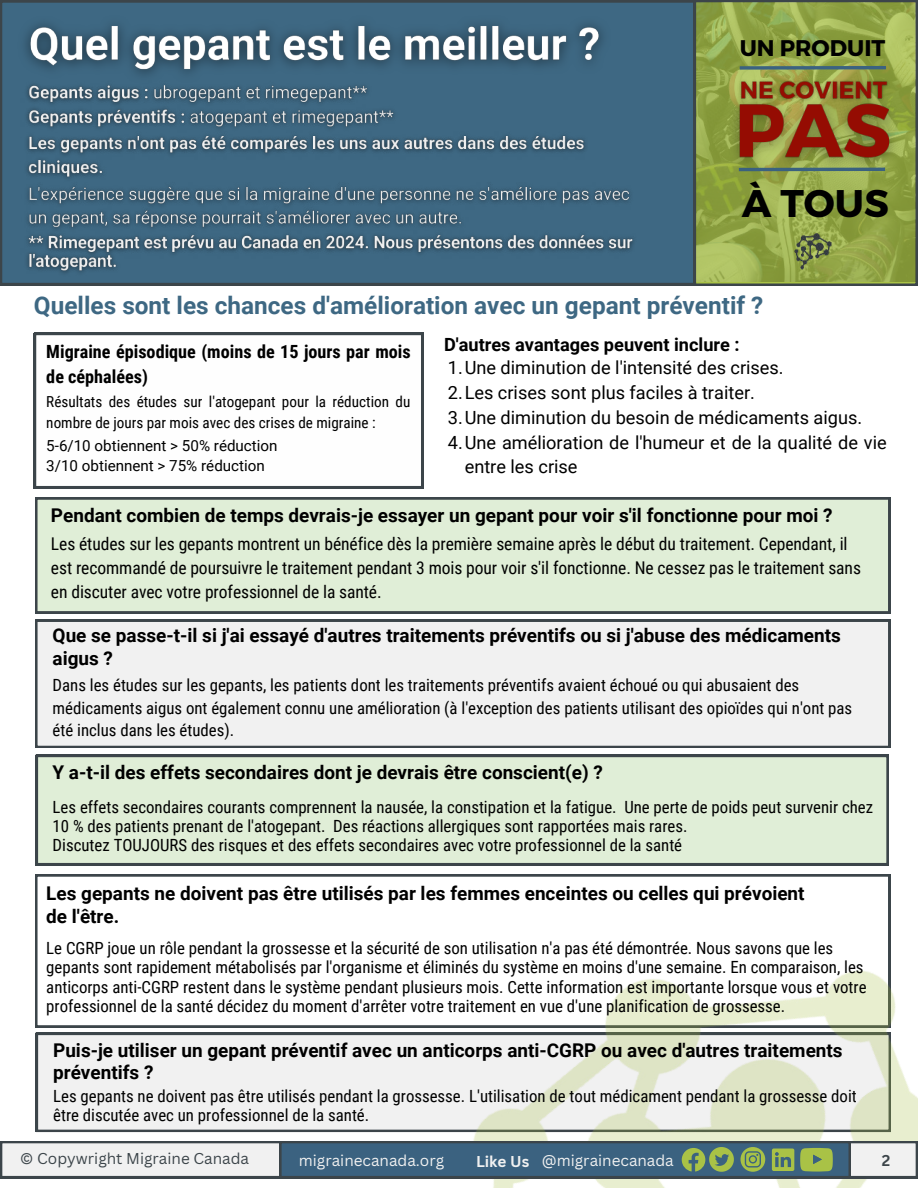
<style>
.page{position:relative;width:918px;height:1188px;background:#fff}
.page>*{position:absolute;margin:0;border:0;box-sizing:border-box;transform-origin:0 0}
.t1{font:700 38.55px "Montserrat";color:#000}
.t2{font:700 24.3px "Roboto";color:#3e6883}
.t3{font:700 22.65px "Montserrat";color:#000}
.t4{font:700 18.9px/22.5px "Roboto";color:#000}
.t5{font:18.15px "Roboto";color:#000}
.t6{font:700 18.15px "Roboto Condensed";color:#000}
.t7{font:700 18.15px "Roboto";color:#000}
.t8{font:17.55px/23.7px "Roboto Condensed";letter-spacing:-.005em;color:#000}
.t9{font:16.8px/19.2px "Roboto Condensed";color:#000}
.t10{font:15.3px "Canva Sans";color:#f1f1f1}
.t11{font:15.3px "Canva Sans";color:#3c454a}
.t12{font:700 15.3px "Canva Sans";color:#3c454a}
.t13{font:15.15px/20.2px "Roboto Condensed";color:#000}
.t14{font:15.15px/20.2px "Roboto";color:#000}
.s1{font-weight:700}
</style>
<div class="page">
<svg style="left:0;top:0;width:694px;height:285px"></svg>
<img style="left:10px;top:3px;width:609px;height:90px">
<img style="left:21px;top:125px;width:572px;height:51px">
<div style="left:35px;top:497px;width:855px;height:116px;background:#e0eed7"></div>
<div style="left:35px;top:620px;width:855px;height:128px;background:#f1f1f1"></div>
<div style="left:36px;top:755px;width:853px;height:110px;background:#e0eed7"></div>
<div style="left:36px;top:1033px;width:310px;height:99px;background:#f1f1f1"></div>
<svg style="left:35px;top:874px;width:311px;height:153px"></svg>
<img style="left:346px;top:845px;width:572px;height:343px">
<img style="left:21px;top:75px;width:381px;height:61px">
<img style="left:21px;top:176px;width:617px;height:49px">
<img style="left:21px;top:225px;width:621px;height:55px">
<svg style="left:34px;top:333px;width:389px;height:155px"></svg>
<svg style="left:0;top:1141px;width:918px;height:37px"></svg>
<svg style="left:694px;top:0;width:224px;height:286px"></svg>
<img style="left:697px;top:2px;width:219px;height:279px">
<img style="left:791px;top:231px;width:42px;height:38px">
<img style="left:717px;top:66px;width:193px;height:126px">
<h3 class="t3" style="left:740px;top:34px;width:147px">UN PRODUIT</h3>
<h1 class="t1" style="left:742px;top:179px;width:148px">À TOUS</h1>
<h2 class="t2" style="left:34px;top:288px;width:731px">Quelles sont les chances d'amélioration avec un gepant préventif ?</h2>
<p class="t6" style="left:46px;top:339px;width:366px">Migraine épisodique (moins de 15 jours par mois</p>
<p class="t7" style="left:444px;top:332px;width:297px">D'autres avantages peuvent inclure :</p>
<p class="t6" style="left:46px;top:363px;width:103px">de céphalées)</p>
<p class="t5" style="left:448px;top:355px;width:337px">1.Une diminution de l'intensité des crises.</p>
<p class="t5" style="left:448px;top:380px;width:309px">2.Les crises sont plus faciles à traiter.</p>
<p class="t5" style="left:448px;top:405px;width:416px">3.Une diminution du besoin de médicaments aigus.</p>
<p class="t5" style="left:448px;top:430px;width:440px">4.Une amélioration de l'humeur et de la qualité de vie</p>
<p class="t5" style="left:465px;top:454px;width:114px">entre les crise</p>
<p class="t13" style="left:46px;top:391px;width:366px">Résultats des études sur l'atogepant pour la réduction du nombre de jours par mois avec des crises de migraine :</p>
<p class="t14" style="left:46px;top:435px;width:233px">5-6/10 obtiennent &gt; 50% réduction<br>3/10 obtiennent &gt; 75% réduction</p>
<p class="t4" style="left:51px;top:504px;width:783px">Pendant combien de temps devrais-je essayer un gepant pour voir s'il fonctionne pour moi ?</p>
<p class="t8" style="left:51px;top:532px;width:812px">Les études sur les gepants montrent un bénéfice dès la première semaine après le début du traitement. Cependant, il est recommandé de poursuivre le traitement pendant 3 mois pour voir s'il fonctionne. Ne cessez pas le traitement sans en discuter avec votre professionnel de la santé.</p>
<p class="t4" style="left:53px;top:624px;width:790px">Que se passe-t-il si j'ai essayé d'autres traitements préventifs ou si j'abuse des médicaments aigus ?</p>
<p class="t9" style="left:53px;top:673px;width:801px;line-height:22.5px">Dans les études sur les gepants, les patients dont les traitements préventifs avaient échoué ou qui abusaient des médicaments aigus ont également connu une amélioration (à l'exception des patients utilisant des opioïdes qui n'ont pas été inclus dans les études).</p>
<p class="t4" style="left:53px;top:760px;width:552px">Y a-t-il des effets secondaires dont je devrais être conscient(e) ?</p>
<p class="t9" style="left:53px;top:796px;width:822px">Les effets secondaires courants comprennent la nausée, la constipation et la fatigue. Une perte de poids peut survenir chez<br>10 % des patients prenant de l'atogepant. Des réactions allergiques sont rapportées mais rares.<br>Discutez TOUJOURS des risques et des effets secondaires avec votre professionnel de la santé</p>
<p class="t4" style="left:46px;top:882px;width:760px">Les gepants ne doivent pas être utilisés par les femmes enceintes ou celles qui prévoient de l'être.</p>
<p class="t9" style="left:46px;top:938px;width:822px">Le CGRP joue un rôle pendant la grossesse et la sécurité de son utilisation n'a pas été démontrée. Nous savons que les gepants sont rapidement métabolisés par l'organisme et éliminés du système en moins d'une semaine. En comparaison, les anticorps anti-CGRP restent dans le système pendant plusieurs mois. Cette information est importante lorsque vous et votre professionnel de la santé décidez du moment d'arrêter votre traitement en vue d'une planification de grossesse.</p>
<p class="t4" style="left:53px;top:1038px;width:791px">Puis-je utiliser un gepant préventif avec un anticorps anti-CGRP ou avec d'autres traitements préventifs ?</p>
<p class="t9" style="left:53px;top:1085px;width:805px">Les gepants ne doivent pas être utilisés pendant la grossesse. L'utilisation de tout médicament pendant la grossesse doit être discutée avec un professionnel de la santé.</p>
<p class="t11" style="left:20px;top:1150px;width:230px">© Copywright Migraine Canada</p>
<p class="t10" style="left:299px;top:1151px;width:147px">migrainecanada.org</p>
<p class="t10" style="left:476px;top:1151px;width:199px"><span class="s1">Like Us</span> @migrainecanada</p>
<p class="t12" style="left:882px;top:1152px;width:10px">2</p>
</div>
